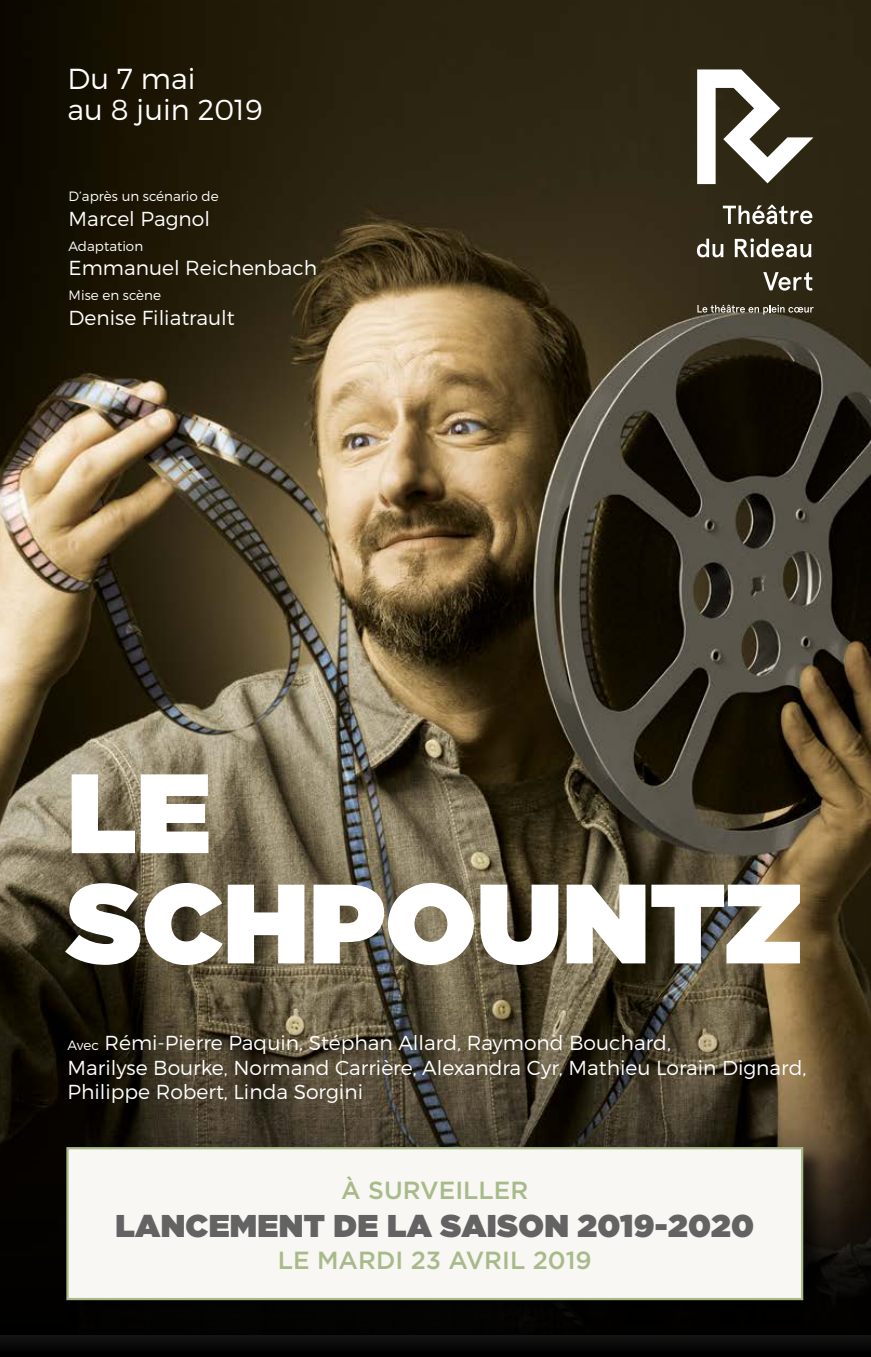
<style>
.page{position:relative;width:871px;height:1357px;background:#fff}
.page>*{position:absolute;margin:0;border:0;box-sizing:border-box;transform-origin:0 0}
.t1{font:900 112.5px/110.2px "Gotham HTF";color:#fff}
.t2{font:900 31.5px "Gotham HTF";letter-spacing:.01em;color:#646363}
.t3{font:300 29.03px/30.8px "Montserrat";color:#fff}
.t4{font:500 24.75px "Gotham HTF";color:#a8ba8a}
.t5{font:300 20.25px/24.8px "Montserrat";color:#fff}
.t6{font:300 13.5px "Montserrat";color:#fff}
.s1{font-size:13.5px}
</style>
<div class="page">
<img style="left:0;top:0;width:871px;height:952px">
<svg style="left:0;top:952px;width:871px;height:405px;background:#373021"></svg>
<svg style="left:697px;top:69px;width:116px;height:115px"></svg>
<svg style="left:723px;top:205px;width:89px;height:19px"></svg>
<svg style="left:697px;top:239px;width:26px;height:18px"></svg>
<svg style="left:735px;top:238px;width:76px;height:19px"></svg>
<svg style="left:763px;top:272px;width:49px;height:19px"></svg>
<svg style="left:697px;top:305px;width:116px;height:10px"></svg>
<div style="left:65px;top:1146px;width:762px;height:177px;background:#000;opacity:.6"></div>
<div style="left:68px;top:1148px;width:734px;height:151px;background:#f9f7f4"></div>
<div style="left:66px;top:1147px;width:737px;height:153px;border:2px solid #a8ba8a"></div>
<h3 class="t3" style="left:68px;top:63px;width:196px">Du 7 mai<br>au 8 juin 2019</h3>
<p class="t6" style="left:69px;top:188px;width:151px">D’après un scénario de</p>
<p class="t5" style="left:69px;top:206px;width:143px">Marcel Pagnol</p>
<p class="t6" style="left:69px;top:237px;width:76px">Adaptation</p>
<p class="t5" style="left:69px;top:255px;width:250px">Emmanuel Reichenbach</p>
<p class="t6" style="left:69px;top:287px;width:94px">Mise en scène</p>
<p class="t5" style="left:69px;top:305px;width:167px">Denise Filiatrault</p>
<h1 class="t1" style="left:67px;top:756px;width:736px">LE<br>SCHPOUNTZ</h1>
<p class="t5" style="left:67px;top:1030px;width:740px"><span class="s1">Avec</span> Rémi-Pierre Paquin, Stéphan Allard, Raymond Bouchard,<br>Marilyse Bourke, Normand Carrière, Alexandra Cyr, Mathieu Lorain Dignard,<br>Philippe Robert, Linda Sorgini</p>
<p class="t4" style="left:341px;top:1176px;width:189px">À SURVEILLER</p>
<h2 class="t2" style="left:116px;top:1207px;width:640px">LANCEMENT DE LA SAISON 2019-2020</h2>
<p class="t4" style="left:278px;top:1246px;width:315px">LE MARDI 23 AVRIL 2019</p>
</div>
